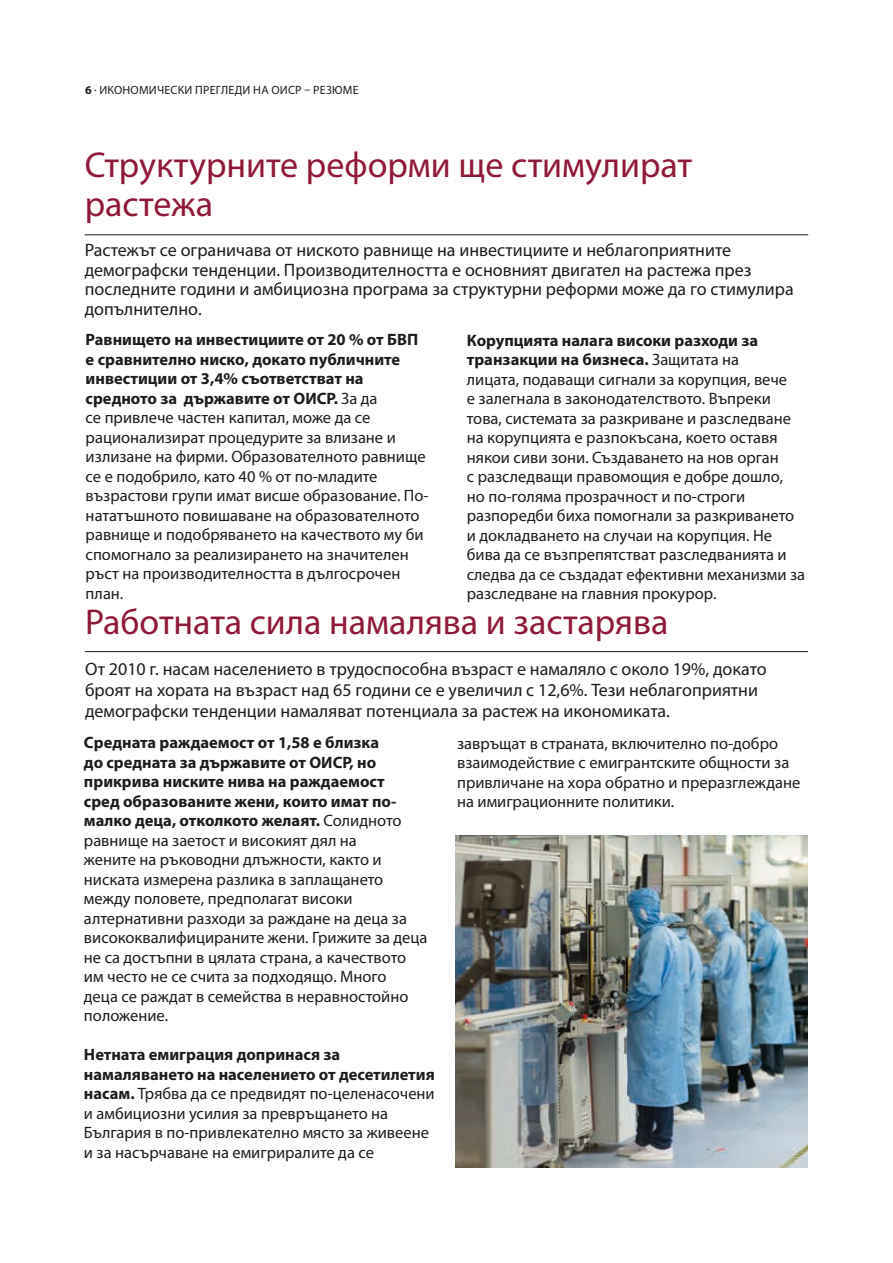
<style>
.page{position:relative;width:893px;height:1263px;background:#fff}
.page>*{position:absolute;margin:0;border:0;box-sizing:border-box;transform-origin:0 0}
.t1{font:36px/39px "Myriad Pro";color:#8f1939}
.t2{font:18px/19.5px "Myriad Pro";color:#1d1d1b}
.t3{font:16.5px/19.5px "Myriad Pro";color:#1d1d1b}
.t4{font:12px "Myriad Pro";letter-spacing:.02em;color:#1d1d1b}
.s1{font-weight:700}
</style>
<div class="page">
<hr style="left:85px;top:651px;width:723px;height:1px;background:#1d1d1b">
<hr style="left:85px;top:235px;width:723px;height:1px;background:#1d1d1b">
<img style="left:456px;top:836px;width:352px;height:331px">
<p class="t4" style="left:85px;top:83px;width:275px"><span class="s1">6</span> . ИКОНОМИЧЕСКИ ПРЕГЛЕДИ НА ОИСР – РЕЗЮМЕ</p>
<h1 class="t1" style="left:85px;top:145px;width:609px">Структурните реформи ще стимулират растежа</h1>
<p class="t2" style="left:85px;top:240px;width:711px">Растежът се ограничава от ниското равнище на инвестициите и неблагоприятните демографски тенденции. Производителността е основният двигател на растежа през последните години и амбициозна програма за структурни реформи може да го стимулира допълнително.</p>
<p class="t3" style="left:86px;top:330px;width:344px"><span class="s1">Равнището на инвестициите от 20 % от БВП е сравнително ниско, докато публичните инвестиции от 3,4% съответстват на средното за държавите от ОИСР.</span> За да<br>се привлече частен капитал, може да се рационализират процедурите за влизане и излизане на фирми. Образователното равнище се е подобрило, като 40 % от по-младите възрастови групи имат висше образование. По&shy;нататъшното повишаване на образователното равнище и подобряването на качеството му би спомогнало за реализирането на значителен ръст на производителността в дългосрочен план.</p>
<p class="t3" style="left:467px;top:330px;width:340px"><span class="s1">Корупцията налага високи разходи за транзакции на бизнеса.</span> Защитата на<br>лицата, подаващи сигнали за корупция, вече<br>е залегнала в законодателството. Въпреки това, системата за разкриване и разследване на корупцията е разпокъсана, което оставя някои сиви зони. Създаването на нов орган<br>с разследващи правомощия е добре дошло, но по-голяма прозрачност и по-строги разпоредби биха помогнали за разкриването и докладването на случаи на корупция. He бива да се възпрепятстват разследванията и следва да се създадат ефективни механизми за разследване на главния прокурор.</p>
<h1 class="t1" style="left:85px;top:602px;width:585px">Работната сила намалява и застарява</h1>
<p class="t2" style="left:85px;top:658px;width:683px;line-height:21px">От 2010 г. насам населението в трудоспособна възраст е намаляло с около 19%, докато броят на хората на възраст над 65 години се е увеличил с 12,6%. Тези неблагоприятни демографски тенденции намаляват потенциала за растеж на икономиката.</p>
<p class="t3" style="left:84px;top:732px;width:345px"><span class="s1">Средната раждаемост от 1,58 е близка<br>до средната за държавите от ОИСР, но прикрива ниските нива на раждаемост<br>сред образованите жени, които имат по&shy;малко деца, отколкото желаят.</span> Солидното равнище на заетост и високият дял на<br>жените на ръководни длъжности, както и ниската измерена разлика в заплащането между половете, предполагат високи алтернативни разходи за раждане на деца за висококвалифицираните жени. Грижите за деца не са достъпни в цялата страна, а качеството им често не се счита за подходящо. Много<br>деца се раждат в семейства в неравностойно положение.</p>
<p class="t3" style="left:84px;top:1044px;width:352px"><span class="s1">Нетната емиграция допринася за намаляването на населението от десетилетия насам.</span> Трябва да се предвидят по-целенасочени и амбициозни усилия за превръщането на България в по-привлекателно място за живеене и за насърчаване на емигриралите да се</p>
<p class="t3" style="left:457px;top:733px;width:345px">завръщат в страната, включително по-добро взаимодействие с емигрантските общности за привличане на хора обратно и преразглеждане на имиграционните политики.</p>
</div>
